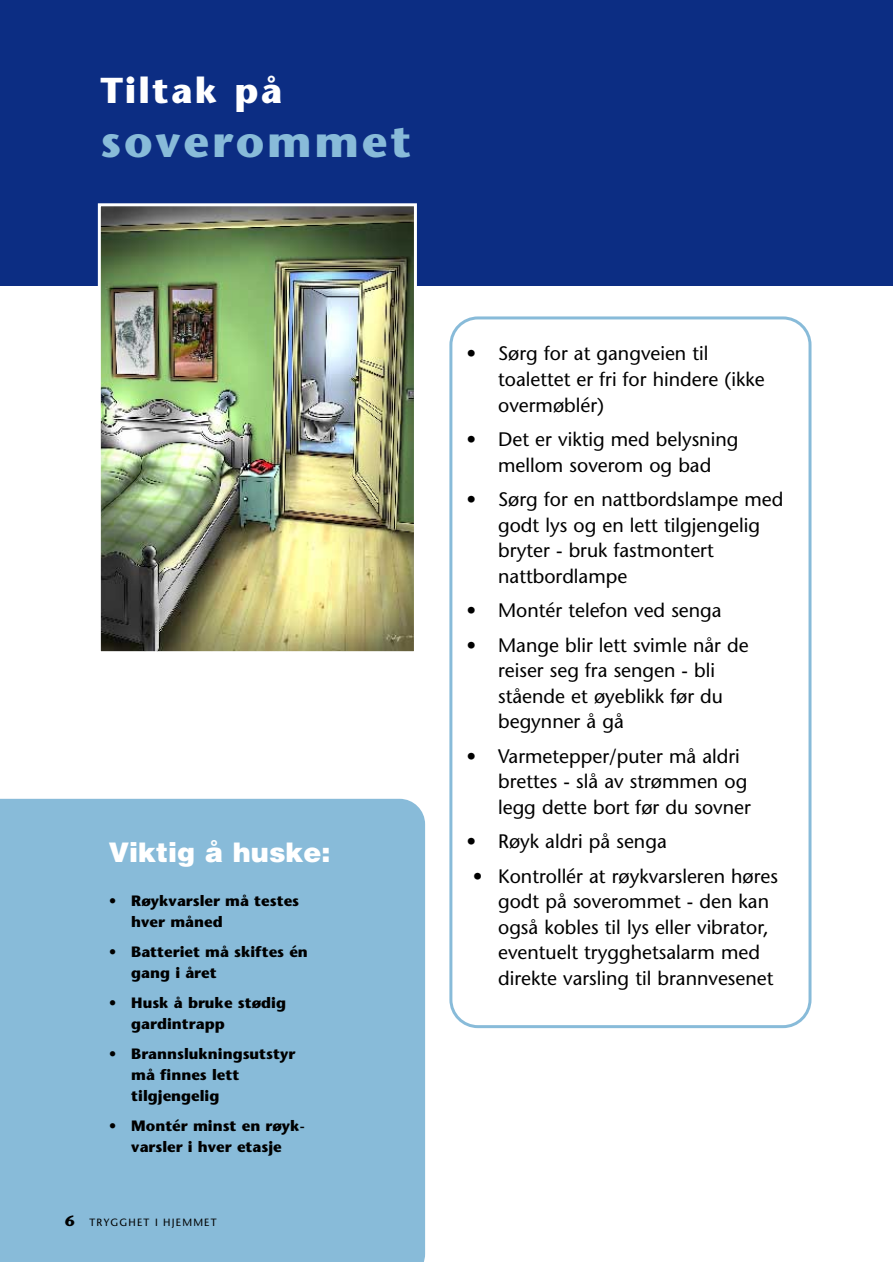
<style>
.page{position:relative;width:893px;height:1262px;background:#fff}
.page>*{position:absolute;margin:0;border:0;box-sizing:border-box;transform-origin:0 0}
.t1{font:700 45px "Stone Sans";letter-spacing:.065em;color:#88bbd9}
.t2{font:700 36px "Stone Sans";letter-spacing:.065em;color:#fff}
.t3{font:900 27px "Helvetica";color:#fff}
.t4{font:19.5px/25.5px "Stone Sans";color:#000}
.t5{font:700 15px/21px "Stone Sans";color:#000}
.t6{font:10.5px "Stone Sans";letter-spacing:.115em;color:#000}
.s1{font-weight:700;font-size:15px}
</style>
<div class="page">
<div style="left:0;top:798px;width:425px;height:463px;background:#88bbd9"></div>
<div style="left:0;top:0;width:892px;height:285px;background:#0c2d83"></div>
<img style="left:102px;top:207px;width:311px;height:443px">
<div style="left:98px;top:203px;width:319px;height:451px;border:3px solid #fff"></div>
<svg style="left:449px;top:316px;width:362px;height:712px"></svg>
<div style="left:107px;top:893px;width:206px;height:306px;background:#88bbd9"></div>
<h2 class="t2" style="left:100px;top:76px;width:183px">Tiltak på</h2>
<h1 class="t1" style="left:100px;top:124px;width:312px">soverommet</h1>
<h3 class="t3" style="left:109px;top:842px;width:223px">Viktig å huske:</h3>
<p class="t5" style="left:131px;top:892px;width:169px;text-indent:-22px">• Røykvarsler må testes hver måned</p>
<p class="t5" style="left:131px;top:943px;width:178px;text-indent:-22px">• Batteriet må skiftes én gang i året</p>
<p class="t5" style="left:131px;top:994px;width:156px;text-indent:-22px">• Husk å bruke stødig gardintrapp</p>
<p class="t5" style="left:131px;top:1045px;width:166px;text-indent:-22px">• Brannslukningsutstyr må finnes lett tilgjengelig</p>
<p class="t5" style="left:109px;top:1117px;width:198px;text-align:center">• Montér minst en røyk&shy;varsler i hver etasje</p>
<p class="t6" style="left:65px;top:1217px;width:153px"><span class="s1">6</span> TRYGGHET I HJEMMET</p>
<p class="t4" style="left:498px;top:343px;width:268px;text-indent:-32px">• Sørg for at gangveien til toalettet er fri for hindere (ikke overmøblér)</p>
<p class="t4" style="left:466px;top:428px;width:273px;text-align:center">• Det er viktig med belysning mellom soverom og bad</p>
<p class="t4" style="left:498px;top:488px;width:287px;text-indent:-32px">• Sørg for en nattbordslampe med godt lys og en lett tilgjengelig bryter - bruk fastmontert nattbordlampe</p>
<p class="t4" style="left:466px;top:599px;width:256px">• Montér telefon ved senga</p>
<p class="t4" style="left:498px;top:634px;width:252px;text-indent:-32px">• Mange blir lett svimle når de reiser seg fra sengen - bli stående et øyeblikk før du begynner å gå</p>
<p class="t4" style="left:498px;top:745px;width:254px;text-indent:-32px">• Varmetepper/puter må aldri brettes - slå av strømmen og legg dette bort før du sovner</p>
<p class="t4" style="left:466px;top:830px;width:201px">• Røyk aldri på senga</p>
<p class="t4" style="left:498px;top:865px;width:281px;text-indent:-25px">• Kontrollér at røykvarsleren høres godt på soverommet - den kan også kobles til lys eller vibrator, eventuelt trygghetsalarm med direkte varsling til brannvesenet</p>
</div>
